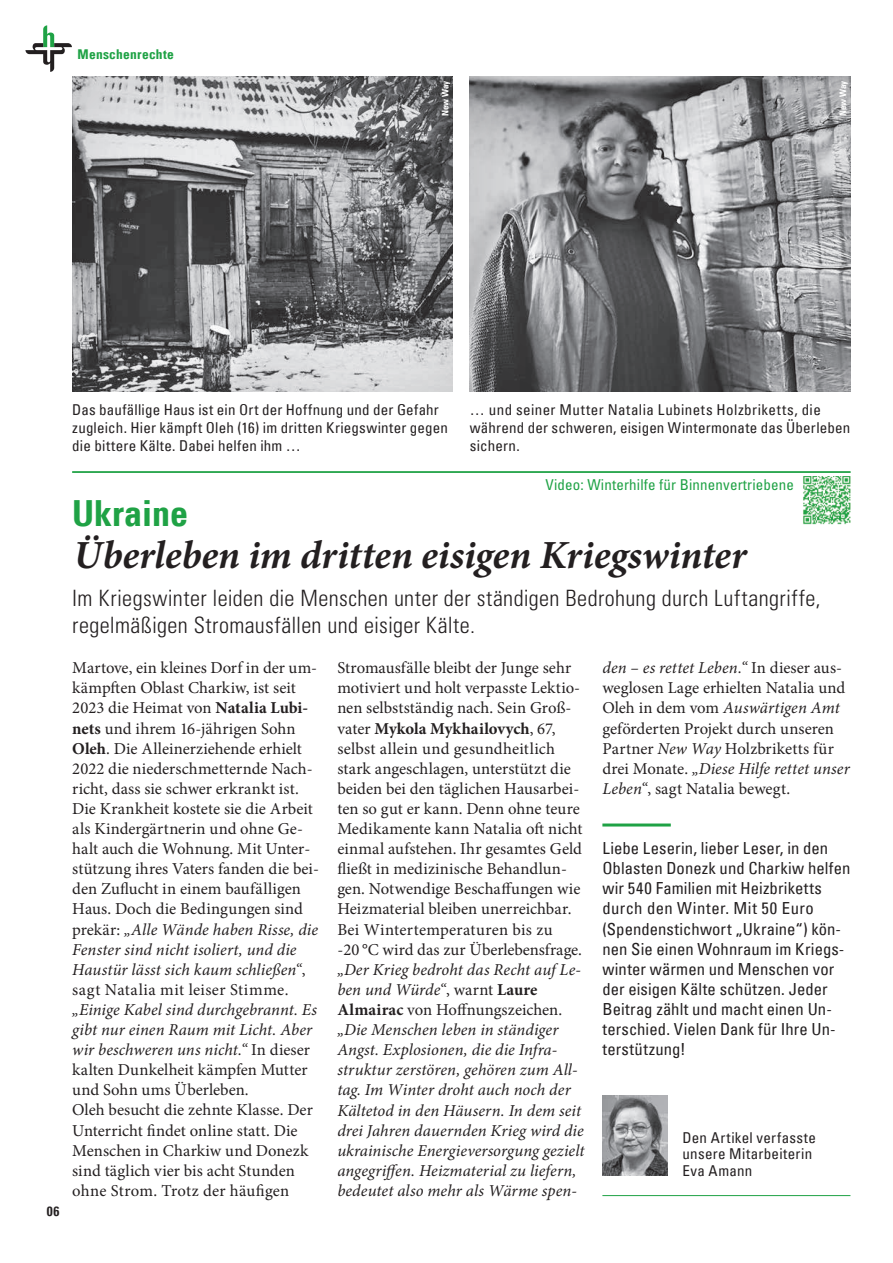
<style>
.page{position:relative;width:893px;height:1263px;background:#fff}
.page>*{position:absolute;margin:0;border:0;box-sizing:border-box;transform-origin:0 0}
.t1{font:italic 700 39.9px "Minion Pro";letter-spacing:-.005em;color:#231f20}
.t2{font:700 condensed 36px "Univers LT";color:#1fa245}
.t3{font:300 condensed 22.5px/27px "Univers LT Std";letter-spacing:.015em;color:#231f20}
.t4{font:16.65px/20.1px "Minion Pro";letter-spacing:.005em;color:#231f20}
.t5{font:italic 16.65px/20.1px "Minion Pro";color:#231f20}
.t6{font:condensed 16.65px/20.1px "Univers LT";letter-spacing:.005em;color:#231f20}
.t7{font:condensed 15px/18px "Univers LT";letter-spacing:.015em;color:#231f20}
.t8{font:condensed 15px "Univers LT Std";letter-spacing:.01em;color:#1fa245}
.t9{font:700 condensed 13.5px "Univers LT";letter-spacing:.015em;color:#1fa245}
.t10{font:700 condensed 13.5px "Univers LT";color:#231f20}
.t11{font:700 condensed 9px "Univers LT";letter-spacing:-.01em;color:#fff}
.s1{font-weight:700}
.s2{font-style:italic}
.s3{font-style:normal}
.s4{font-weight:700;font-style:normal}
</style>
<div class="page">
<hr style="left:602px;top:823px;width:69px;height:3px;background:#1fa245">
<img style="left:803px;top:476px;width:47px;height:49px">
<svg style="left:25px;top:25px;width:47px;height:47px"></svg>
<hr style="left:602px;top:1195px;width:248px;height:1px;background:#1fa245">
<img style="left:602px;top:1095px;width:65px;height:81px">
<div style="left:72px;top:76px;width:382px;height:317px;background:#231f20;opacity:.15"></div>
<hr style="left:72px;top:472px;width:778px;height:1px;background:#1fa245">
<div style="left:469px;top:76px;width:383px;height:317px;background:#231f20;opacity:.15"></div>
<p class="t9" style="left:78px;top:46px;width:98px">Menschenrechte</p>
<p class="t11" style="left:440px;top:116px;width:37px;rotate:-90deg">New Way</p>
<p class="t11" style="left:837px;top:116px;width:37px;rotate:-90deg">New Way</p>
<p class="t10" style="left:47px;top:1203px;width:14px">06</p>
<p class="t7" style="left:72px;top:401px;width:377px">Das baufällige Haus ist ein Ort der Hoffnung und der Gefahr zugleich. Hier kämpft Oleh (16) im dritten Kriegswinter gegen die bittere Kälte. Dabei helfen ihm …</p>
<p class="t7" style="left:470px;top:401px;width:382px">… und seiner Mutter Natalia Lubinets Holzbriketts, die während der schweren, eisigen Wintermonate das Überleben sichern.</p>
<p class="t8" style="left:546px;top:475px;width:250px">Video: Winterhilfe für Binnenvertriebene</p>
<h2 class="t2" style="left:72px;top:491px;width:117px">Ukraine</h2>
<h1 class="t1" style="left:74px;top:527px;width:675px">Überleben im dritten eisigen Kriegswinter</h1>
<h3 class="t3" style="left:72px;top:585px;width:750px">Im Kriegswinter leiden die Menschen unter der ständigen Bedrohung durch Luftangriffe, regelmäßigen Stromausfällen und eisiger Kälte.</h3>
<p class="t4" style="left:72px;top:658px;width:248px">Martove, ein kleines Dorf in der um&shy;kämpften Oblast Charkiw, ist seit 2023 die Heimat von <span class="s1">Natalia Lubi&shy;nets</span> und ihrem 16-jährigen Sohn <span class="s1">Oleh</span>. Die Alleinerziehende erhielt 2022 die niederschmetternde Nach&shy;richt, dass sie schwer erkrankt ist.<br>Die Krankheit kostete sie die Arbeit als Kindergärtnerin und ohne Ge&shy;halt auch die Wohnung. Mit Unter&shy;stützung ihres Vaters fanden die bei&shy;den Zuflucht in einem baufälligen Haus. Doch die Bedingungen sind prekär: <span class="s2">„Alle Wände haben Risse, die Fenster sind nicht isoliert, und die Haustür lässt sich kaum schließen“</span>, sagt Natalia mit leiser Stimme.</p>
<p class="t4" style="left:72px;top:1000px;width:246px"><span class="s2">„Einige Kabel sind durchgebrannt. Es gibt nur einen Raum mit Licht. Aber wir beschweren uns nicht.“</span> In dieser kalten Dunkelheit kämpfen Mutter und Sohn ums Überleben.<br>Oleh besucht die zehnte Klasse. Der Unterricht findet online statt. Die Menschen in Charkiw und Donezk sind täglich vier bis acht Stunden ohne Strom. Trotz der häufigen</p>
<p class="t4" style="left:337px;top:658px;width:247px">Stromausfälle bleibt der Junge sehr motiviert und holt verpasste Lektio&shy;nen selbstständig nach. Sein Groß&shy;vater <span class="s1">Mykola Mykhailovych</span>, 67, selbst allein und gesundheitlich stark angeschlagen, unterstützt die beiden bei den täglichen Hausarbei&shy;ten so gut er kann. Denn ohne teure Medikamente kann Natalia oft nicht einmal aufstehen. Ihr gesamtes Geld fließt in medizinische Behandlun&shy;gen. Notwendige Beschaffungen wie Heizmaterial bleiben unerreichbar.<br>Bei Wintertemperaturen bis zu<br>-20 °C wird das zur Überlebensfrage.</p>
<p class="t5" style="left:337px;top:959px;width:249px">„Der Krieg bedroht das Recht auf Le&shy;ben und Würde“<span class="s3">, warnt</span> <span class="s4">Laure Almairac</span> <span class="s3">von Hoffnungszeichen. </span>„Die Menschen leben in ständiger Angst. Explosionen, die die Infra&shy;struktur zerstören, gehören zum All&shy;tag. Im Winter droht auch noch der Kältetod in den Häusern. In dem seit drei Jahren dauernden Krieg wird die ukrainische Energieversorgung gezielt angegriffen. Heizmaterial zu liefern, bedeutet also mehr als Wärme spen-</p>
<p class="t4" style="left:602px;top:658px;width:249px"><span class="s2">den – es rettet Leben.“</span> In dieser aus&shy;weglosen Lage erhielten Natalia und Oleh in dem vom <span class="s2">Auswärtigen Amt </span>geförderten Projekt durch unseren Partner <span class="s2">New Way</span> Holzbriketts für drei Monate. <span class="s2">„Diese Hilfe rettet unser Leben“</span>, sagt Natalia bewegt.</p>
<p class="t6" style="left:602px;top:838px;width:250px">Liebe Leserin, lieber Leser, in den<br>Oblasten Donezk und Charkiw helfen wir 540 Familien mit Heizbriketts durch den Winter. Mit 50 Euro (Spen denstichwort „Ukraine“) kön&shy;nen Sie einen Wohnraum im Kriegs&shy;winter wärmen und Menschen vor der eisigen Kälte schützen. Jeder<br>Beitrag zählt und macht einen Un&shy;terschied. Vielen Dank für Ihre Un&shy;terstützung!</p>
<p class="t7" style="left:682px;top:1129px;width:135px;line-height:16.5px">Den Artikel verfasste unsere Mitarbeiterin<br>Eva Amann</p>
</div>
